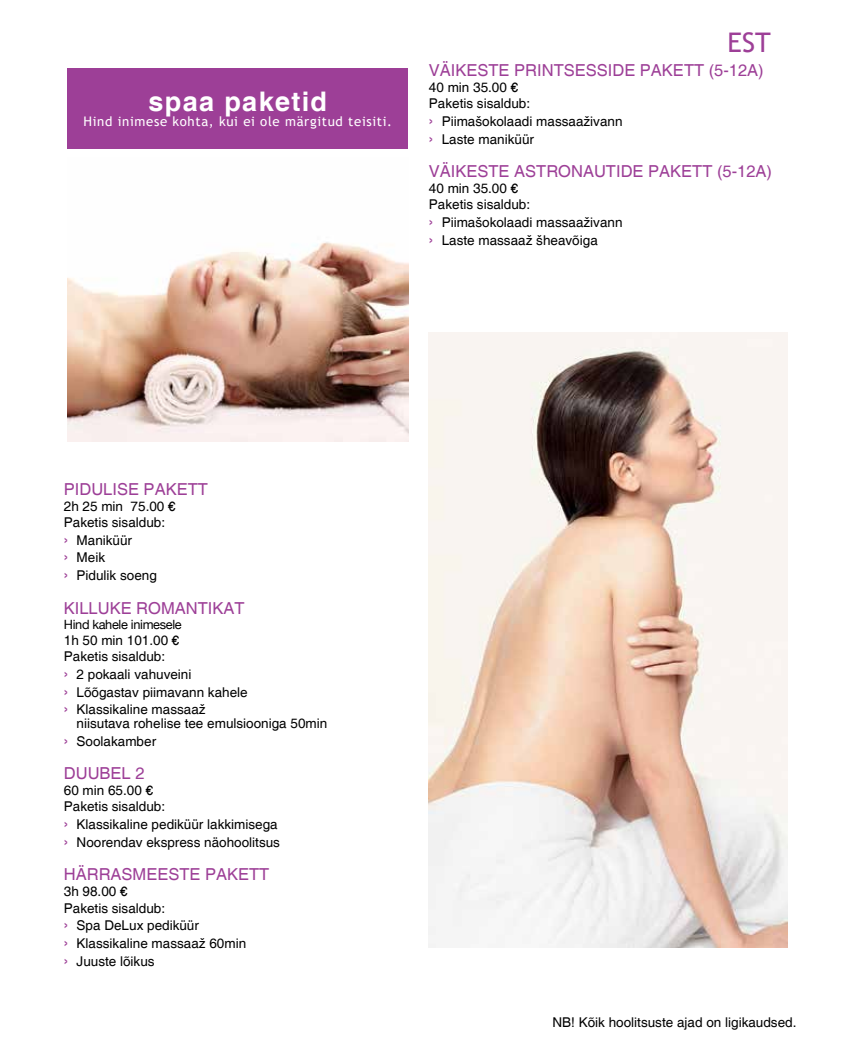
<style>
.page{position:relative;width:851px;height:1063px;background:#fff}
.page>*{position:absolute;margin:0;border:0;box-sizing:border-box;transform-origin:0 0}
.t1{font:700 27px "Helvetica";letter-spacing:.05em;color:#fff}
.t2{font:27px "Trebuchet MS";color:#9d3f97}
.t3{font:16.5px "Helvetica";color:#9d3f97}
.t4{font:13.5px/17.7px "Helvetica";color:#000}
.t5{font:13.2px "Trebuchet MS";letter-spacing:.05em;color:#fff}
.t6{font:12.75px "Helvetica Neue";letter-spacing:-.025em;color:#000}
.s1{font-family:"Helvetica Neue";font-size:16.5px;color:#9d3f97}
</style>
<div class="page">
<div style="left:68px;top:68px;width:340px;height:81px;background:#9d3f97"></div>
<img style="left:68px;top:242px;width:340px;height:200px">
<img style="left:429px;top:332px;width:358px;height:615px">
<h1 class="t1" style="left:148px;top:85px;width:180px">spaa paketid</h1>
<p class="t5" style="left:84px;top:113px;width:310px">Hind inimese kohta, kui ei ole märgitud teisiti.</p>
<h1 class="t2" style="left:727px;top:26px;width:45px">EST</h1>
<p class="t3" style="left:429px;top:60px;width:336px">VÄIKESTE PRINTSESSIDE PAKETT (5-12A)</p>
<p class="t4" style="left:429px;top:80px;width:103px;line-height:16.2px">40 min 35.00 €<br>Paketis sisaldub:</p>
<p class="t4" style="left:429px;top:113px;width:195px"><span class="s1">›</span> Piimašokolaadi massaaživann <span class="s1">›</span> Laste maniküür</p>
<p class="t3" style="left:429px;top:162px;width:344px">VÄIKESTE ASTRONAUTIDE PAKETT (5-12A)</p>
<p class="t4" style="left:429px;top:181px;width:103px;line-height:16.2px">40 min 35.00 €<br>Paketis sisaldub:</p>
<p class="t4" style="left:429px;top:214px;width:195px"><span class="s1">›</span> Piimašokolaadi massaaživann <span class="s1">›</span> Laste massaaž šheavõiga</p>
<p class="t3" style="left:64px;top:479px;width:145px">PIDULISE PAKETT</p>
<p class="t4" style="left:64px;top:498px;width:113px;line-height:16.2px">2h 25 min 75.00 €<br>Paketis sisaldub:</p>
<p class="t4" style="left:64px;top:532px;width:95px"><span class="s1">›</span> Maniküür<br><span class="s1">›</span> Meik<br><span class="s1">›</span> Pidulik soeng</p>
<p class="t3" style="left:64px;top:598px;width:182px">KILLUKE ROMANTIKAT</p>
<p class="t6" style="left:64px;top:617px;width:119px">Hind kahele inimesele</p>
<p class="t4" style="left:64px;top:633px;width:117px;line-height:16.2px">1h 50 min 101.00 €<br>Paketis sisaldub:</p>
<p class="t4" style="left:64px;top:666px;width:185px"><span class="s1">›</span> 2 pokaali vahuveini<br><span class="s1">›</span> Lõõgastav piimavann kahele <span class="s1">›</span> Klassikaline massaaž</p>
<p class="t4" style="left:64px;top:715px;width:265px;text-indent:13px">niisutava rohelise tee emulsiooniga 50min <span class="s1">›</span> Soolakamber</p>
<p class="t3" style="left:64px;top:764px;width:82px">DUUBEL 2</p>
<p class="t4" style="left:64px;top:783px;width:103px;line-height:16.2px">60 min 65.00 €<br>Paketis sisaldub:</p>
<p class="t4" style="left:64px;top:816px;width:218px"><span class="s1">›</span> Klassikaline pediküür lakkimisega <span class="s1">›</span> Noorendav ekspress näohoolitsus</p>
<p class="t3" style="left:64px;top:865px;width:207px">HÄRRASMEESTE PAKETT</p>
<p class="t4" style="left:64px;top:884px;width:103px;line-height:16.2px">3h 98.00 €<br>Paketis sisaldub:</p>
<p class="t4" style="left:64px;top:917px;width:184px"><span class="s1">›</span> Spa DeLux pediküür<br><span class="s1">›</span> Klassikaline massaaž 60min <span class="s1">›</span> Juuste lõikus</p>
<p class="t4" style="left:552px;top:1014px;width:245px">NB! Kõik hoolitsuste ajad on ligikaudsed.</p>
</div>
